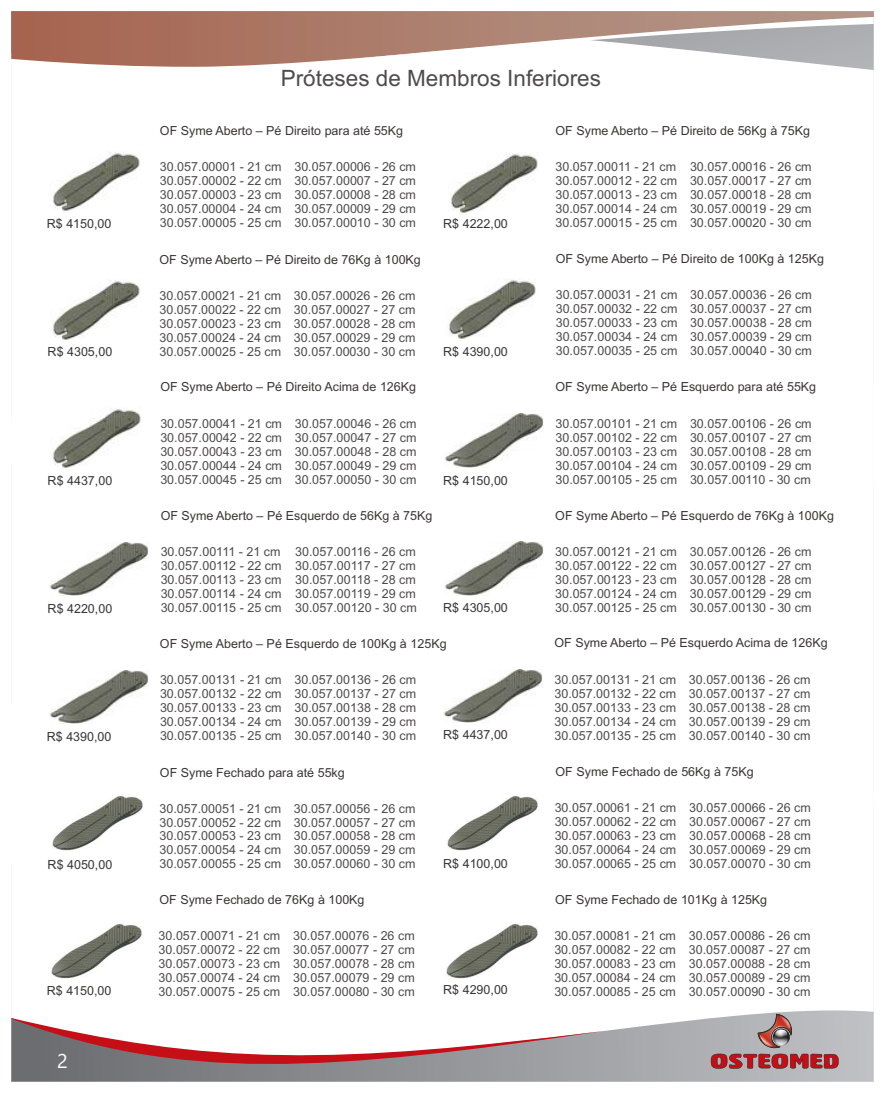
<style>
.page{position:relative;width:885px;height:1093px;background:#fff}
.page>*{position:absolute;margin:0;border:0;box-sizing:border-box;transform-origin:0 0}
.t1{font:22.5px "Arial";color:#4e4b4c}
.t2{font:20px "Ebrima";color:#fff}
.t3{font:12.5px/14px "Arial";color:#4e4b4c;text-align:justify}
.t4{font:12.5px "Arial";color:#393535}
</style>
<div class="page">
<svg style="left:11px;top:11px;width:862px;height:59px"></svg>
<svg style="left:354px;top:11px;width:519px;height:48px"></svg>
<svg style="left:603px;top:1010px;width:270px;height:71px;background:#bcbdc0"></svg>
<svg style="left:11px;top:1018px;width:592px;height:63px"></svg>
<svg style="left:710px;top:1013px;width:128px;height:56px;background:#b19093"></svg>
<img style="left:51px;top:152px;width:89px;height:59px">
<img style="left:51px;top:280px;width:89px;height:60px">
<img style="left:51px;top:408px;width:90px;height:60px">
<img style="left:447px;top:279px;width:89px;height:60px">
<img style="left:449px;top:153px;width:89px;height:60px">
<img style="left:445px;top:414px;width:98px;height:53px">
<img style="left:50px;top:542px;width:99px;height:53px">
<img style="left:444px;top:542px;width:99px;height:53px">
<img style="left:49px;top:670px;width:99px;height:54px">
<img style="left:443px;top:669px;width:99px;height:54px">
<img style="left:52px;top:796px;width:91px;height:55px">
<img style="left:447px;top:796px;width:91px;height:55px">
<img style="left:51px;top:924px;width:91px;height:55px">
<img style="left:446px;top:924px;width:92px;height:55px">
<p class="t4" style="left:47px;top:219px;width:66px">R$ 4150,00</p>
<p class="t4" style="left:48px;top:347px;width:66px">R$ 4305,00</p>
<h1 class="t1" style="left:281px;top:69px;width:322px">Próteses de Membros Inferiores</h1>
<p class="t4" style="left:160px;top:126px;width:245px">OF Syme Aberto – Pé Direito para até 55Kg</p>
<p class="t4" style="left:555px;top:126px;width:256px">OF Syme Aberto – Pé Direito de 56Kg à 75Kg</p>
<p class="t3" style="left:160px;top:161px;width:123px">30.057.00001 - 21 cm 30.057.00002 - 22 cm 30.057.00003 - 23 cm 30.057.00004 - 24 cm 30.057.00005 - 25 cm</p>
<p class="t3" style="left:294px;top:161px;width:123px">30.057.00006 - 26 cm 30.057.00007 - 27 cm 30.057.00008 - 28 cm 30.057.00009 - 29 cm 30.057.00010 - 30 cm</p>
<p class="t4" style="left:159px;top:254px;width:263px">OF Syme Aberto – Pé Direito de 76Kg à 100Kg</p>
<p class="t3" style="left:159px;top:290px;width:123px">30.057.00021 - 21 cm 30.057.00022 - 22 cm 30.057.00023 - 23 cm 30.057.00024 - 24 cm 30.057.00025 - 25 cm</p>
<p class="t3" style="left:294px;top:290px;width:123px">30.057.00026 - 26 cm 30.057.00027 - 27 cm 30.057.00028 - 28 cm 30.057.00029 - 29 cm 30.057.00030 - 30 cm</p>
<p class="t4" style="left:160px;top:382px;width:257px">OF Syme Aberto – Pé Direito Acima de 126Kg</p>
<p class="t4" style="left:443px;top:219px;width:66px">R$ 4222,00</p>
<p class="t4" style="left:443px;top:346px;width:66px">R$ 4390,00</p>
<p class="t3" style="left:555px;top:161px;width:123px">30.057.00011 - 21 cm 30.057.00012 - 22 cm 30.057.00013 - 23 cm 30.057.00014 - 24 cm 30.057.00015 - 25 cm</p>
<p class="t3" style="left:690px;top:161px;width:123px">30.057.00016 - 26 cm 30.057.00017 - 27 cm 30.057.00018 - 28 cm 30.057.00019 - 29 cm 30.057.00020 - 30 cm</p>
<p class="t4" style="left:555px;top:253px;width:270px">OF Syme Aberto – Pé Direito de 100Kg à 125Kg</p>
<p class="t3" style="left:555px;top:289px;width:123px">30.057.00031 - 21 cm 30.057.00032 - 22 cm 30.057.00033 - 23 cm 30.057.00034 - 24 cm 30.057.00035 - 25 cm</p>
<p class="t3" style="left:690px;top:289px;width:123px">30.057.00036 - 26 cm 30.057.00037 - 27 cm 30.057.00038 - 28 cm 30.057.00039 - 29 cm 30.057.00040 - 30 cm</p>
<p class="t4" style="left:555px;top:382px;width:262px">OF Syme Aberto – Pé Esquerdo para até 55Kg</p>
<p class="t3" style="left:160px;top:418px;width:123px">30.057.00041 - 21 cm 30.057.00042 - 22 cm 30.057.00043 - 23 cm 30.057.00044 - 24 cm 30.057.00045 - 25 cm</p>
<p class="t3" style="left:295px;top:418px;width:123px">30.057.00046 - 26 cm 30.057.00047 - 27 cm 30.057.00048 - 28 cm 30.057.00049 - 29 cm 30.057.00050 - 30 cm</p>
<p class="t4" style="left:48px;top:475px;width:66px">R$ 4437,00</p>
<p class="t4" style="left:443px;top:475px;width:66px">R$ 4150,00</p>
<p class="t3" style="left:555px;top:418px;width:123px">30.057.00101 - 21 cm 30.057.00102 - 22 cm 30.057.00103 - 23 cm 30.057.00104 - 24 cm 30.057.00105 - 25 cm</p>
<p class="t3" style="left:690px;top:418px;width:123px">30.057.00106 - 26 cm 30.057.00107 - 27 cm 30.057.00108 - 28 cm 30.057.00109 - 29 cm 30.057.00110 - 30 cm</p>
<p class="t4" style="left:161px;top:510px;width:273px">OF Syme Aberto – Pé Esquerdo de 56Kg à 75Kg</p>
<p class="t4" style="left:555px;top:510px;width:280px">OF Syme Aberto – Pé Esquerdo de 76Kg à 100Kg</p>
<p class="t3" style="left:161px;top:546px;width:122px">30.057.00111 - 21 cm 30.057.00112 - 22 cm 30.057.00113 - 23 cm 30.057.00114 - 24 cm 30.057.00115 - 25 cm</p>
<p class="t3" style="left:555px;top:546px;width:123px">30.057.00121 - 21 cm 30.057.00122 - 22 cm 30.057.00123 - 23 cm 30.057.00124 - 24 cm 30.057.00125 - 25 cm</p>
<p class="t3" style="left:295px;top:546px;width:123px">30.057.00116 - 26 cm 30.057.00117 - 27 cm 30.057.00118 - 28 cm 30.057.00119 - 29 cm 30.057.00120 - 30 cm</p>
<p class="t3" style="left:689px;top:546px;width:123px">30.057.00126 - 26 cm 30.057.00127 - 27 cm 30.057.00128 - 28 cm 30.057.00129 - 29 cm 30.057.00130 - 30 cm</p>
<p class="t4" style="left:48px;top:603px;width:66px">R$ 4220,00</p>
<p class="t4" style="left:443px;top:603px;width:66px">R$ 4305,00</p>
<p class="t4" style="left:160px;top:639px;width:288px">OF Syme Aberto – Pé Esquerdo de 100Kg à 125Kg</p>
<p class="t4" style="left:554px;top:638px;width:275px">OF Syme Aberto – Pé Esquerdo Acima de 126Kg</p>
<p class="t3" style="left:160px;top:674px;width:123px">30.057.00131 - 21 cm 30.057.00132 - 22 cm 30.057.00133 - 23 cm 30.057.00134 - 24 cm 30.057.00135 - 25 cm</p>
<p class="t3" style="left:554px;top:673px;width:123px">30.057.00131 - 21 cm 30.057.00132 - 22 cm 30.057.00133 - 23 cm 30.057.00134 - 24 cm 30.057.00135 - 25 cm</p>
<p class="t3" style="left:294px;top:674px;width:123px">30.057.00136 - 26 cm 30.057.00137 - 27 cm 30.057.00138 - 28 cm 30.057.00139 - 29 cm 30.057.00140 - 30 cm</p>
<p class="t3" style="left:689px;top:673px;width:123px">30.057.00136 - 26 cm 30.057.00137 - 27 cm 30.057.00138 - 28 cm 30.057.00139 - 29 cm 30.057.00140 - 30 cm</p>
<p class="t4" style="left:47px;top:732px;width:66px">R$ 4390,00</p>
<p class="t4" style="left:443px;top:730px;width:66px">R$ 4437,00</p>
<p class="t4" style="left:48px;top:859px;width:66px">R$ 4050,00</p>
<p class="t4" style="left:160px;top:767px;width:186px">OF Syme Fechado para até 55kg</p>
<p class="t4" style="left:555px;top:767px;width:200px">OF Syme Fechado de 56Kg à 75Kg</p>
<p class="t3" style="left:159px;top:802px;width:123px">30.057.00051 - 21 cm 30.057.00052 - 22 cm 30.057.00053 - 23 cm 30.057.00054 - 24 cm 30.057.00055 - 25 cm</p>
<p class="t3" style="left:554px;top:802px;width:123px">30.057.00061 - 21 cm 30.057.00062 - 22 cm 30.057.00063 - 23 cm 30.057.00064 - 24 cm 30.057.00065 - 25 cm</p>
<p class="t3" style="left:294px;top:802px;width:123px">30.057.00056 - 26 cm 30.057.00057 - 27 cm 30.057.00058 - 28 cm 30.057.00059 - 29 cm 30.057.00060 - 30 cm</p>
<p class="t3" style="left:689px;top:802px;width:123px">30.057.00066 - 26 cm 30.057.00067 - 27 cm 30.057.00068 - 28 cm 30.057.00069 - 29 cm 30.057.00070 - 30 cm</p>
<p class="t4" style="left:443px;top:859px;width:66px">R$ 4100,00</p>
<p class="t4" style="left:159px;top:895px;width:206px">OF Syme Fechado de 76Kg à 100Kg</p>
<p class="t4" style="left:555px;top:895px;width:213px">OF Syme Fechado de 101Kg à 125Kg</p>
<p class="t3" style="left:159px;top:930px;width:123px">30.057.00071 - 21 cm 30.057.00072 - 22 cm 30.057.00073 - 23 cm 30.057.00074 - 24 cm 30.057.00075 - 25 cm</p>
<p class="t3" style="left:554px;top:930px;width:123px">30.057.00081 - 21 cm 30.057.00082 - 22 cm 30.057.00083 - 23 cm 30.057.00084 - 24 cm 30.057.00085 - 25 cm</p>
<p class="t3" style="left:293px;top:930px;width:123px">30.057.00076 - 26 cm 30.057.00077 - 27 cm 30.057.00078 - 28 cm 30.057.00079 - 29 cm 30.057.00080 - 30 cm</p>
<p class="t3" style="left:688px;top:930px;width:123px">30.057.00086 - 26 cm 30.057.00087 - 27 cm 30.057.00088 - 28 cm 30.057.00089 - 29 cm 30.057.00090 - 30 cm</p>
<p class="t4" style="left:47px;top:985px;width:66px">R$ 4150,00</p>
<p class="t4" style="left:443px;top:984px;width:66px">R$ 4290,00</p>
<h2 class="t2" style="left:57px;top:1053px;width:12px">2</h2>
</div>
